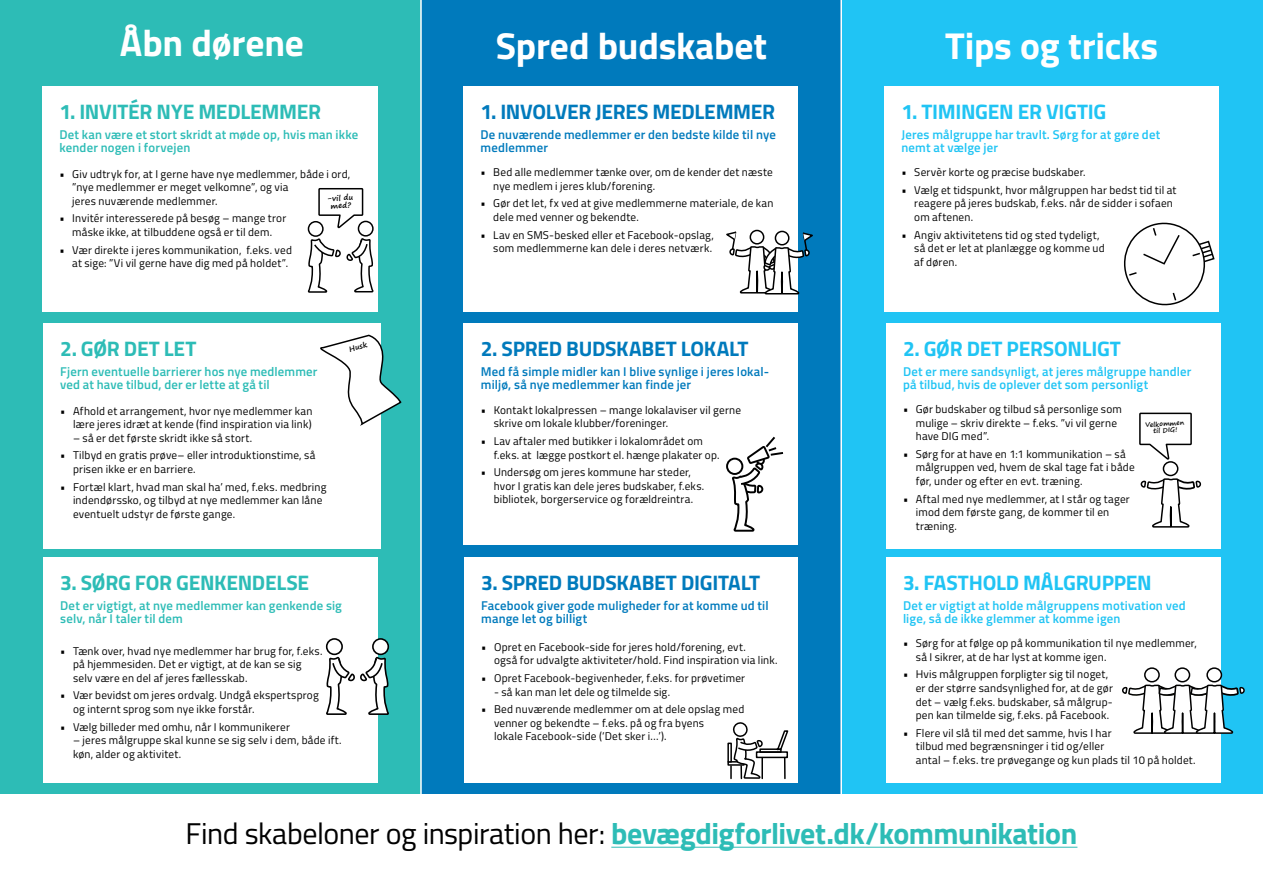
<style>
.page{position:relative;width:1263px;height:893px;background:#fff}
.page>*{position:absolute;margin:0;border:0;box-sizing:border-box;transform-origin:0 0}
.t1{font:700 37.5px "Titillium";letter-spacing:-.005em;color:#fff}
.t2{font:700 30px "Titillium";letter-spacing:-.015em;color:#2dbcb6}
.t3{font:700 21px "Titillium";letter-spacing:-.015em;color:#007abc}
.t4{font:700 21px "Titillium";letter-spacing:-.015em;color:#20c4f4}
.t5{font:700 21px "Titillium";letter-spacing:-.015em;color:#2dbcb6}
.t6{font:600 12.75px/13.5px "Titillium";letter-spacing:.015em;color:#20c4f4}
.t7{font:600 12.75px/13.5px "Titillium";letter-spacing:.015em;color:#2dbcb6}
.t8{font:600 12.75px/13.5px "Titillium";letter-spacing:.015em;color:#007abc}
.t9{font:11.25px/13.5px "Titillium";letter-spacing:.015em;color:#000}
.t10{font:700 7.5px/7.5px "Segoe Print";color:#000;text-align:center}
.t11{font:700 6.45px/6.6px "Segoe Print";color:#000;text-align:center}
.s1{font-weight:400;color:#000}
</style>
<div class="page">
<div style="left:0;top:0;width:421px;height:793px;background:#2dbcb6"></div>
<div style="left:421px;top:0;width:421px;height:793px;background:#007abc"></div>
<div style="left:842px;top:0;width:421px;height:793px;background:#20c4f4"></div>
<hr style="left:420px;top:0;width:2px;height:819px;background:#fff">
<hr style="left:840px;top:0;width:2px;height:819px;background:#fff">
<div style="left:43px;top:557px;width:335px;height:226px;background:#fff"></div>
<div style="left:43px;top:323px;width:338px;height:226px;background:#fff"></div>
<div style="left:463px;top:86px;width:335px;height:225px;background:#fff"></div>
<div style="left:464px;top:323px;width:334px;height:221px;background:#fff"></div>
<div style="left:464px;top:557px;width:334px;height:226px;background:#fff"></div>
<div style="left:886px;top:323px;width:334px;height:226px;background:#fff"></div>
<div style="left:884px;top:86px;width:335px;height:225px;background:#fff"></div>
<div style="left:886px;top:557px;width:334px;height:226px;background:#fff"></div>
<div style="left:43px;top:86px;width:335px;height:225px;background:#fff"></div>
<hr style="left:611px;top:847px;width:466px;height:1px;background:#2dbcb6">
<svg style="left:307px;top:188px;width:67px;height:105px"></svg>
<svg style="left:320px;top:335px;width:82px;height:91px"></svg>
<div style="left:726px;top:458px;width:17px;height:17px;border:2px solid #000;border-radius:50%"></div>
<svg style="left:730px;top:436px;width:55px;height:109px"></svg>
<svg style="left:727px;top:722px;width:62px;height:58px"></svg>
<hr style="left:761px;top:758px;width:2px;height:20px;background:#000">
<hr style="left:784px;top:757px;width:2px;height:21px;background:#000">
<svg style="left:1124px;top:222px;width:91px;height:84px"></svg>
<svg style="left:1139px;top:412px;width:62px;height:116px"></svg>
<svg style="left:1122px;top:660px;width:123px;height:75px"></svg>
<svg style="left:726px;top:229px;width:87px;height:66px"></svg>
<svg style="left:325px;top:638px;width:65px;height:77px"></svg>
<h1 class="t1" style="left:120px;top:14px;width:186px">Åbn dørene</h1>
<h1 class="t1" style="left:496px;top:17px;width:273px">Spred budskabet</h1>
<h1 class="t1" style="left:945px;top:17px;width:215px">Tips og tricks</h1>
<h3 class="t5" style="left:60px;top:95px;width:263px">1. INVITÉR NYE MEDLEMMER</h3>
<p class="t7" style="left:60px;top:127px;width:300px">Det kan være et stort skridt at møde op, hvis man ikke kender nogen i forvejen</p>
<p class="t9" style="left:72px;top:166px;width:280px;text-indent:-13px">• Giv udtryk for, at I gerne have nye medlemmer, både i ord, ”nye medlemmer er meget velkomne”, og via<br>jeres nuværende medlemmer.</p>
<p class="t9" style="left:60px;top:211px;width:228px;text-align:center">• Invitér interesserede på besøg – mange tror måske ikke, at tilbuddene også er til dem.</p>
<p class="t9" style="left:72px;top:242px;width:221px;text-indent:-13px">• Vær direkte i jeres kommunikation, f.eks. ved at sige: ”Vi vil gerne have dig med på holdet”.</p>
<p class="t10" style="left:327px;top:195px;width:27px;rotate:-4deg">-vil du med?</p>
<h3 class="t5" style="left:60px;top:333px;width:138px">2. GØR DET LET</h3>
<p class="t7" style="left:60px;top:364px;width:259px">Fjern eventuelle barrierer hos nye medlemmer ved at have tilbud, der er lette at gå til</p>
<p class="t9" style="left:60px;top:403px;width:254px;text-align:right">• Afhold et arrangement, hvor nye medlemmer kan lære jeres idræt at kende (find inspiration via link)</p>
<p class="t9" style="left:73px;top:430px;width:181px">– så er det første skridt ikke så stort.</p>
<p class="t9" style="left:73px;top:448px;width:244px;text-indent:-13px">• Tilbyd en gratis prøve– eller introduktionstime, så prisen ikke er en barriere.</p>
<p class="t9" style="left:73px;top:479px;width:255px;text-indent:-13px">• Fortæl klart, hvad man skal ha’ med, f.eks. medbring indendørssko, og tilbyd at nye medlemmer kan låne eventuelt udstyr de første gange.</p>
<p class="t10" style="left:348px;top:345px;width:20px;rotate:-15deg">Husk</p>
<h3 class="t5" style="left:60px;top:567px;width:250px">3. SØRG FOR GENKENDELSE</h3>
<p class="t7" style="left:60px;top:598px;width:283px">Det er vigtigt, at nye medlemmer kan genkende sig selv, når I taler til dem</p>
<p class="t9" style="left:73px;top:643px;width:251px;text-indent:-13px">• Tænk over, hvad nye medlemmer har brug for, f.eks. på hjemmesiden. Det er vigtigt, at de kan se sig selv være en del af jeres fællesskab.</p>
<p class="t9" style="left:73px;top:688px;width:247px;text-indent:-13px">• Vær bevidst om jeres ordvalg. Undgå ekspertsprog og internt sprog som nye ikke forstår.</p>
<p class="t9" style="left:60px;top:719px;width:231px">• Vælg billeder med omhu, når I kommunikerer</p>
<p class="t9" style="left:73px;top:733px;width:270px">– jeres målgruppe skal kunne se sig selv i dem, både ift. køn, alder og aktivitet.</p>
<h3 class="t3" style="left:480px;top:95px;width:296px">1. INVOLVER JERES MEDLEMMER</h3>
<p class="t8" style="left:480px;top:127px;width:297px">De nuværende medlemmer er den bedste kilde til nye medlemmer</p>
<p class="t9" style="left:493px;top:165px;width:281px;text-indent:-13px">• Bed alle medlemmer tænke over, om de kender det næste nye medlem i jeres klub/forening.</p>
<p class="t9" style="left:493px;top:196px;width:282px;text-indent:-13px">• Gør det let, fx ved at give medlemmerne materiale, de kan dele med venner og bekendte.</p>
<p class="t9" style="left:480px;top:227px;width:235px;text-align:right">• Lav en SMS-besked eller et Facebook-opslag, som medlemmerne kan dele i deres netværk.</p>
<h3 class="t3" style="left:481px;top:333px;width:269px">2. SPRED BUDSKABET LOKALT</h3>
<p class="t8" style="left:481px;top:364px;width:290px">Med få simple midler kan I blive synlige i jeres lokal&shy;miljø, så nye medlemmer kan finde jer</p>
<p class="t9" style="left:494px;top:403px;width:249px;text-indent:-13px">• Kontakt lokalpressen – mange lokalaviser vil gerne skrive om lokale klubber/foreninger.</p>
<p class="t9" style="left:494px;top:434px;width:227px;text-indent:-13px">• Lav aftaler med butikker i lokalområdet om f.eks. at lægge postkort el. hænge plakater op.</p>
<p class="t9" style="left:494px;top:465px;width:212px;text-indent:-13px">• Undersøg om jeres kommune har steder, hvor I gratis kan dele jeres budskaber, f.eks. bibliotek, borgerservice og forældreintra.</p>
<h3 class="t3" style="left:481px;top:567px;width:280px">3. SPRED BUDSKABET DIGITALT</h3>
<p class="t8" style="left:481px;top:598px;width:289px">Facebook giver gode muligheder for at komme ud til mange let og billigt</p>
<p class="t9" style="left:494px;top:640px;width:285px;text-indent:-13px">• Opret en Facebook-side for jeres hold/forening, evt.<br>også for udvalgte aktiviteter/hold. Find inspiration via link.</p>
<p class="t9" style="left:481px;top:671px;width:265px">• Opret Facebook-begivenheder, f.eks. for prøvetimer</p>
<p class="t9" style="left:494px;top:684px;width:178px">- så kan man let dele og tilmelde sig.</p>
<p class="t9" style="left:494px;top:702px;width:252px;text-indent:-13px">• Bed nuværende medlemmer om at dele opslag med venner og bekendte – f.eks. på og fra byens<br>lokale Facebook-side (‘Det sker i…’).</p>
<h3 class="t4" style="left:901px;top:95px;width:206px">1. TIMINGEN ER VIGTIG</h3>
<p class="t6" style="left:901px;top:127px;width:260px">Jeres målgruppe har travlt. Sørg for at gøre det nemt at vælge jer</p>
<p class="t9" style="left:901px;top:165px;width:186px">• Servèr korte og præcise budskaber.</p>
<p class="t9" style="left:914px;top:183px;width:264px;text-indent:-13px">• Vælg et tidspunkt, hvor målgruppen har bedst tid til at reagere på jeres budskab, f.eks. når de sidder i sofaen om aftenen.</p>
<p class="t9" style="left:914px;top:227px;width:192px;text-indent:-13px">• Angiv aktivitetens tid og sted tydeligt, så det er let at planlægge og komme ud af døren.</p>
<h3 class="t4" style="left:903px;top:333px;width:219px">2. GØR DET PERSONLIGT</h3>
<p class="t6" style="left:903px;top:364px;width:290px">Det er mere sandsynligt, at jeres målgruppe handler på tilbud, hvis de oplever det som personligt</p>
<p class="t9" style="left:916px;top:402px;width:208px;text-indent:-13px">• Gør budskaber og tilbud så personlige som mulige – skriv direkte – f.eks. ”vi vil gerne have DIG med”.</p>
<p class="t9" style="left:916px;top:447px;width:220px;text-indent:-13px">• Sørg for at have en 1:1 kommunikation – så målgruppen ved, hvem de skal tage fat i både før, under og efter en evt. træning.</p>
<p class="t9" style="left:916px;top:491px;width:215px;text-indent:-13px">• Aftal med nye medlemmer, at I står og tager imod dem første gang, de kommer til en træning.</p>
<p class="t11" style="left:1145px;top:422px;width:41px;rotate:-4deg">Velkommen til DIG!</p>
<h3 class="t4" style="left:903px;top:567px;width:250px">3. FASTHOLD MÅLGRUPPEN</h3>
<p class="t6" style="left:903px;top:598px;width:284px">Det er vigtigt at holde målgruppens motivation ved lige, så de ikke glemmer at komme igen</p>
<p class="t9" style="left:916px;top:636px;width:283px;text-indent:-13px">• Sørg for at følge op på kommunikation til nye medlemmer, så I sikrer, at de har lyst at komme igen.</p>
<p class="t9" style="left:916px;top:667px;width:199px;text-indent:-13px">• Hvis målgruppen forpligter sig til noget, er der større sandsynlighed for, at de gør det – vælg f.eks. budskaber, så målgrup&shy;pen kan tilmelde sig, f.eks. på Facebook.</p>
<p class="t9" style="left:916px;top:725px;width:281px;text-indent:-13px">• Flere vil slå til med det samme, hvis I har<br>tilbud med begrænsninger i tid og/eller<br>antal – f.eks. tre prøvegange og kun plads til 10 på holdet.</p>
<h2 class="t2" style="left:186px;top:810px;width:893px"><span class="s1">Find skabeloner og inspiration her:</span> bevægdigforlivet.dk/kommunikation</h2>
</div>
